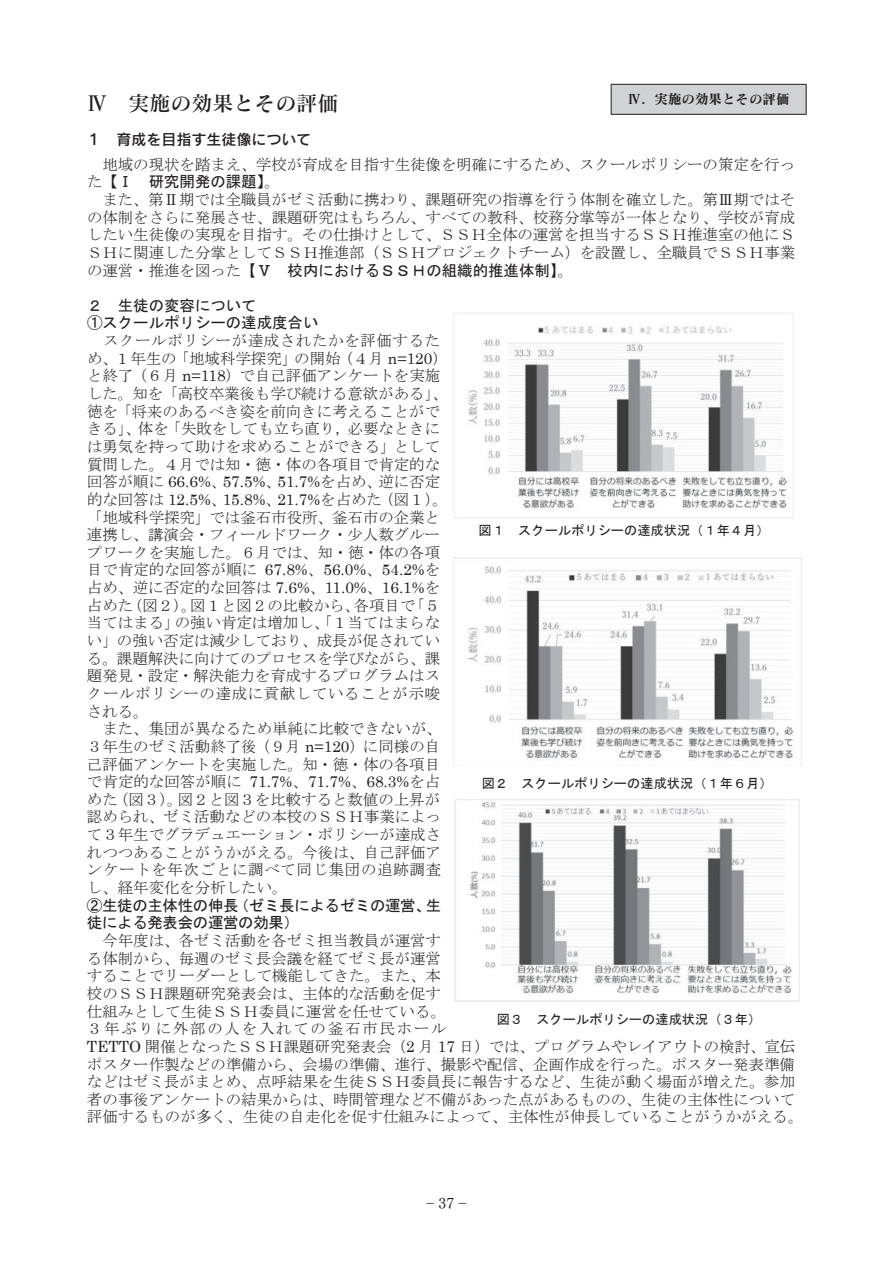
<style>
.page{position:relative;width:893px;height:1263px;background:#fff}
.page>*{position:absolute;margin:0;border:0;box-sizing:border-box;transform-origin:0 0}
.t1{font:21px "Matisse Pro DB";color:#231f20}
.t2{font:20.55px "MS Gothic";color:#231f20}
.t3{font:15.45px/17.7px "MS Mincho";color:#231f20;text-align:justify}
.t4{font:15.45px/17.7px "MS Gothic";color:#231f20}
.t5{font:15.45px "Century";color:#231f20}
.t6{font:15px "Rodin Pro DB";color:#231f20}
.t7{font:15px "Tsuku Min Pro R";color:#231f20}
.t8{font:13.5px "Matisse Pro B";color:#231f20}
.t9{font:13.2px "MS Gothic";color:#231f20}
.s1{font-family:"MS Mincho"}
.s2{font-family:"Century"}
</style>
<div class="page">
<img style="left:453px;top:312px;width:340px;height:206px">
<img style="left:454px;top:800px;width:346px;height:202px">
<img style="left:453px;top:557px;width:349px;height:209px">
<div style="left:611px;top:84px;width:195px;height:30px;background:#d1d2d4"></div>
<hr style="left:611px;top:84px;width:195px;height:1px;background:#231f20">
<svg style="left:611px;top:85px;width:1px;height:29px"></svg>
<svg style="left:806px;top:85px;width:1px;height:29px"></svg>
<hr style="left:611px;top:114px;width:195px;height:1px;background:#231f20">
<p class="t8" style="left:628px;top:91px;width:164px">Ⅳ．実施の効果とその評価</p>
<h1 class="t1" style="left:86px;top:90px;width:253px">Ⅳ　実施の効果とその評価</h1>
<p class="t6" style="left:86px;top:130px;width:226px">１　育成を目指す生徒像について</p>
<h2 class="t2" style="left:87px;top:97px;width:248px">Ⅳ 実施の効果とその評価</h2>
<p class="t4" style="left:87px;top:138px;width:233px">１ 育成を目指す生徒像について</p>
<p class="t3" style="left:102px;top:155px;width:694px">地域の現状を踏まえ、学校が育成を目指す生徒像を明確にするため、スクールポリシーの策定を行っ</p>
<p class="t4" style="left:87px;top:173px;width:194px"><span class="s1">た</span>【Ⅰ 研究開発の課題】<span class="s1">。</span></p>
<p class="t3" style="left:87px;top:190px;width:710px;text-indent:15px">また、第Ⅱ期では全職員がゼミ活動に携わり、課題研究の指導を行う体制を確立した。第Ⅲ期ではその体制をさらに発展させ、課題研究はもちろん、すべての教科、校務分掌等が一体となり、学校が育成したい生徒像の実現を目指す。その仕掛けとして、ＳＳＨ全体の運営を担当するＳＳＨ推進室の他にＳＳＨに関連した分掌としてＳＳＨ推進部（ＳＳＨプロジェクトチーム）を設置し、全職員でＳＳＨ事業</p>
<p class="t4" style="left:87px;top:261px;width:488px"><span class="s1">の運営・推進を図った【</span>Ⅴ 校内におけるＳＳＨの組織的推進体制<span class="s1">】。</span></p>
<p class="t4" style="left:87px;top:296px;width:233px">２ 生徒の変容について<br>①スクールポリシーの達成度合い</p>
<p class="t3" style="left:87px;top:332px;width:363px;text-align:center">スクールポリシーが達成されたかを評価するた<br>め、１年生の「地域科学探究」の開始（４月 <span class="s2">n=120</span>）と終了（６月 <span class="s2">n=118</span>）で自己評価アンケートを実施した。知を「高校卒業後も学び続ける意欲がある」、徳を「将来のあるべき姿を前向きに考えることができる」、体を「失敗をしても立ち直り，必要なときには勇気を持って助けを求めることができる」として質問した。４月では知・徳・体の各項目で肯定的な回答が順に <span class="s2">66.6%</span>、<span class="s2">57.5%</span>、<span class="s2">51.7%</span>を占め、逆に否定的な回答は <span class="s2">12.5%</span>、<span class="s2">15.8%</span>、<span class="s2">21.7%</span>を占めた（図１）。「地域科学探究」では釜石市役所、釜石市の企業と連携し、講演会・フィールドワーク・少人数グループワークを実施した。６月では、知・徳・体の各項</p>
<p class="t5" style="left:87px;top:557px;width:355px"><span class="s1">目で肯定的な回答が順に</span> 67.8%<span class="s1">、</span>56.0%<span class="s1">、</span>54.2%<span class="s1">を</span></p>
<p class="t3" style="left:87px;top:579px;width:355px">占め、逆に否定的な回答は <span class="s2">7.6%</span>、<span class="s2">11.0%</span>、<span class="s2">16.1%</span>を占めた（図２）。図１と図２の比較から、各項目で「５当てはまる」の強い肯定は増加し、「１当てはまらない」の強い否定は減少しており、成長が促されている。課題解決に向けてのプロセスを学びながら、課題発見・設定・解決能力を育成するプログラムはスクールポリシーの達成に貢献していることが示唆される。</p>
<p class="t3" style="left:87px;top:720px;width:356px;text-indent:15px">また、集団が異なるため単純に比較できないが、３年生のゼミ活動終了後（９月 <span class="s2">n=120</span>）に同様の自己評価アンケートを実施した。知・徳・体の各項目</p>
<p class="t5" style="left:87px;top:769px;width:355px"><span class="s1">で肯定的な回答が順に</span> 71.7%<span class="s1">、</span>71.7%<span class="s1">、</span>68.3%<span class="s1">を占</span></p>
<p class="t3" style="left:87px;top:790px;width:356px">めた（図３）。図２と図３を比較すると数値の上昇が認められ、ゼミ活動などの本校のＳＳＨ事業によって３年生でグラデュエーション・ポリシーが達成されつつあることがうかがえる。今後は、自己評価アンケートを年次ごとに調べて同じ集団の追跡調査し、経年変化を分析したい。</p>
<p class="t4" style="left:87px;top:896px;width:356px">②生徒の主体性の伸長（ゼミ長によるゼミの運営、生徒による発表会の運営の効果）</p>
<p class="t3" style="left:87px;top:931px;width:718px;text-align:left;text-indent:15px">今年度は、各ゼミ活動を各ゼミ担当教員が運営す<br>る体制から、毎週のゼミ長会議を経てゼミ長が運営<br>することでリーダーとして機能してきた。また、本<br>校のＳＳＨ課題研究発表会は、主体的な活動を促す<br>仕組みとして生徒ＳＳＨ委員に運営を任せている。<br>３年ぶりに外部の人を入れての釜石市民ホール<br><span class="s2">TETTO</span> 開催となったＳＳＨ課題研究発表会（<span class="s2">2</span> 月 <span class="s2">17</span> 日）では、プログラムやレイアウトの検討、宣伝ポスター作製などの準備から、会場の準備、進行、撮影や配信、企画作成を行った。ポスター発表準備などはゼミ長がまとめ、点呼結果を生徒ＳＳＨ委員長に報告するなど、生徒が動く場面が増えた。参加者の事後アンケートの結果からは、時間管理など不備があった点があるものの、生徒の主体性について評価するものが多く、生徒の自走化を促す仕組みによって、主体性が伸長していることがうかがえる。</p>
<p class="t9" style="left:479px;top:524px;width:292px">図１ スクールポリシーの達成状況（１年４月）</p>
<p class="t9" style="left:482px;top:777px;width:292px">図２ スクールポリシーの達成状況（１年６月）</p>
<p class="t9" style="left:497px;top:1012px;width:266px">図３ スクールポリシーの達成状況（３年）</p>
<p class="t7" style="left:427px;top:1190px;width:41px">− 37 −</p>
</div>
